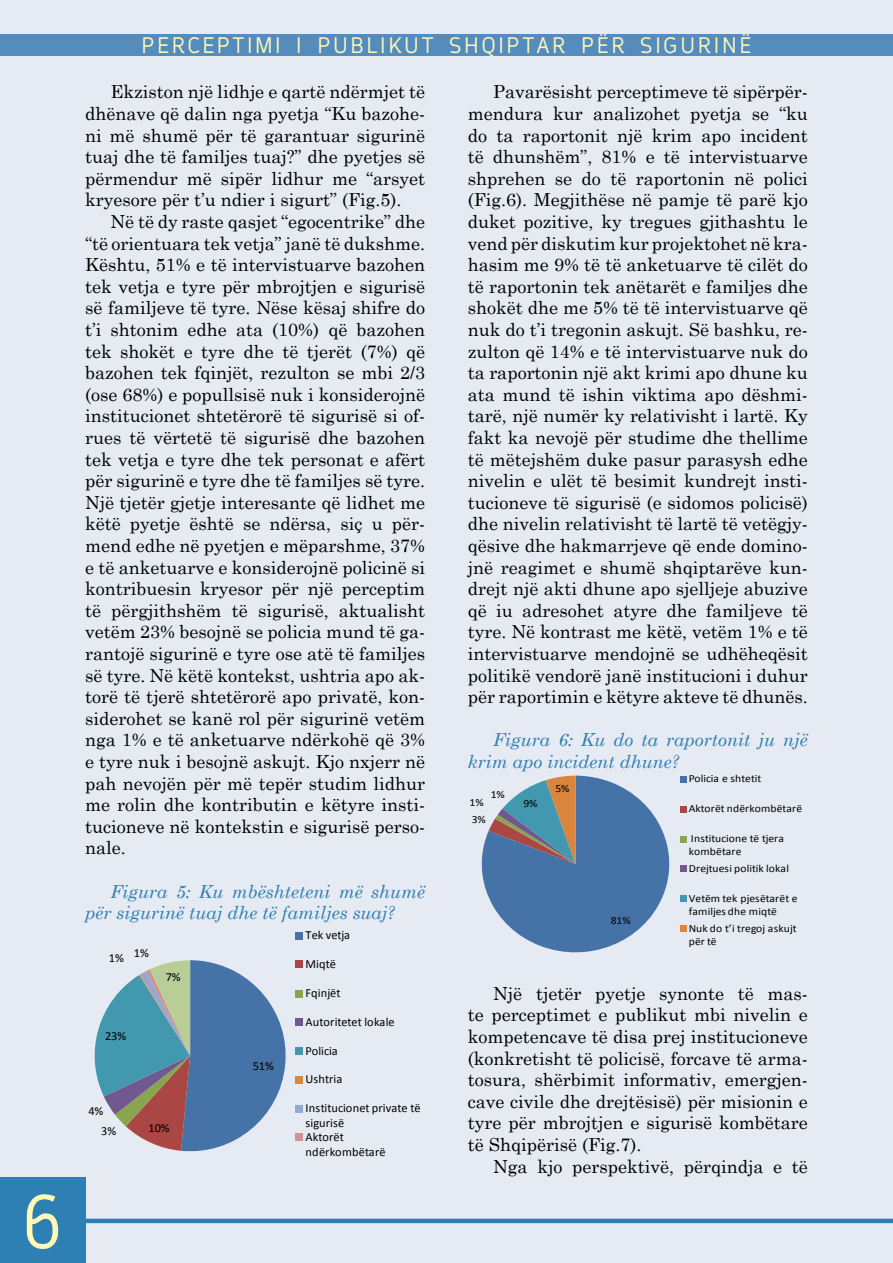
<style>
.page{position:relative;width:893px;height:1263px;background:#fff}
.page>*{position:absolute;margin:0;border:0;box-sizing:border-box;transform-origin:0 0}
.t1{font:72px "Oceania Display";color:#fff9b6}
.t2{font:21px "Oceania Display";letter-spacing:.1em;color:#fff9b8}
.t3{font:18px/21.6px "Century Schoolbook";color:#000;text-align:justify}
.t4{font:italic 18px/21.6px "Century Schoolbook";color:#2e7fb4}
.t5{font:12.45px "Calibri";color:#000}
.t6{font:12.3px/15.1px "Calibri";color:#000}
.t7{font:10.95px/13.5px "Calibri";color:#000;scale:1.06 1}
</style>
<div class="page">
<div style="left:0;top:0;width:893px;height:1262px;background:#e6ebf3"></div>
<div style="left:0;top:1178px;width:85px;height:85px;background:#2e7fb4"></div>
<hr style="left:85px;top:1219px;width:808px;height:4px;background:#2e7fb4">
<div style="left:0;top:34px;width:893px;height:21px;background:#548dbd"></div>
<svg style="left:94px;top:960px;width:192px;height:192px"></svg>
<div style="left:296px;top:932px;width:7px;height:7px;background:#4572a7"></div>
<div style="left:296px;top:961px;width:7px;height:7px;background:#aa4643"></div>
<div style="left:296px;top:990px;width:7px;height:7px;background:#89a54e"></div>
<div style="left:296px;top:1019px;width:7px;height:7px;background:#71588f"></div>
<div style="left:296px;top:1047px;width:7px;height:7px;background:#4198af"></div>
<div style="left:296px;top:1076px;width:7px;height:8px;background:#db843d"></div>
<div style="left:296px;top:1105px;width:7px;height:7px;background:#93a9cf"></div>
<div style="left:296px;top:1134px;width:7px;height:7px;background:#d19392"></div>
<svg style="left:481px;top:776px;width:201px;height:177px"></svg>
<div style="left:680px;top:776px;width:7px;height:7px;background:#4572a7"></div>
<div style="left:680px;top:806px;width:7px;height:6px;background:#aa4643"></div>
<div style="left:680px;top:836px;width:7px;height:6px;background:#89a54e"></div>
<div style="left:680px;top:866px;width:7px;height:6px;background:#71588f"></div>
<div style="left:680px;top:895px;width:7px;height:7px;background:#4198af"></div>
<div style="left:680px;top:925px;width:7px;height:7px;background:#db843d"></div>
<h1 class="t1" style="left:22px;top:1181px;width:42px">6</h1>
<p class="t2" style="left:141px;top:33px;width:612px">PERCEPTIMI I PUBLIKUT SHQIPTAR PËR SIGURINË</p>
<p class="t3" style="left:85px;top:80px;width:342px;text-indent:26px">Ekziston një lidhje e qartë ndërmjet të dhënave që dalin nga pyetja “Ku bazohe&shy;ni më shumë për të garantuar sigurinë tuaj dhe të familjes tuaj?” dhe pyetjes së përmendur më sipër lidhur me “arsyet kryesore për t’u ndier i sigurt” (Fig.5).</p>
<p class="t3" style="left:85px;top:209px;width:342px;text-indent:26px">Në të dy raste qasjet “egocentrike” dhe “të orientuara tek vetja” janë të dukshme.<br>Kështu, 51% e të intervistuarve bazohen tek vetja e tyre për mbrojtjen e sigurisë së familjeve të tyre. Nëse kësaj shifre do t’i shtonim edhe ata (10%) që bazohen tek shokët e tyre dhe të tjerët (7%) që bazohen tek fqinjët, rezulton se mbi 2/3 (ose 68%) e popullsisë nuk i konsiderojnë institucionet shtetërorë të sigurisë si of&shy;rues të vërtetë të sigurisë dhe bazohen tek vetja e tyre dhe tek personat e afërt për sigurinë e tyre dhe të familjes së tyre.<br>Një tjetër gjetje interesante që lidhet me këtë pyetje është se ndërsa, siç u për&shy;mend edhe në pyetjen e mëparshme, 37% e të anketuarve e konsiderojnë policinë si kontribuesin kryesor për një perceptim të përgjithshëm të sigurisë, aktualisht vetëm 23% besojnë se policia mund të ga&shy;rantojë sigurinë e tyre ose atë të familjes së tyre. Në këtë kontekst, ushtria apo ak&shy;torë të tjerë shtetërorë apo privatë, kon&shy;siderohet se kanë rol për sigurinë vetëm nga 1% e të anketuarve ndërkohë që 3% e tyre nuk i besojnë askujt. Kjo nxjerr në pah nevojën për më tepër studim lidhur me rolin dhe kontributin e këtyre insti&shy;tucioneve në kontekstin e sigurisë perso&shy;nale.</p>
<p class="t4" style="left:85px;top:880px;width:342px;text-indent:26px">Figura 5: Ku mbështeteni më shumë për sigurinë tuaj dhe të familjes suaj?</p>
<p class="t3" style="left:468px;top:80px;width:342px;text-indent:26px">Pavarësisht perceptimeve të sipërpër&shy;mendura kur analizohet pyetja se “ku do ta raportonit një krim apo incident të dhunshëm”, 81% e të intervistuarve shprehen se do të raportonin në polici (Fig.6). Megjithëse në pamje të parë kjo duket pozitive, ky tregues gjithashtu le vend për diskutim kur projektohet në kra&shy;hasim me 9% të të anketuarve të cilët do të raportonin tek anëtarët e familjes dhe shokët dhe me 5% të të intervistuarve që nuk do t’i tregonin askujt. Së bashku, re&shy;zulton që 14% e të intervistuarve nuk do ta raportonin një akt krimi apo dhune ku ata mund të ishin viktima apo dëshmi&shy;tarë, një numër ky relativisht i lartë. Ky fakt ka nevojë për studime dhe thellime të mëtejshëm duke pasur parasysh edhe nivelin e ulët të besimit kundrejt insti&shy;tucioneve të sigurisë (e sidomos policisë) dhe nivelin relativisht të lartë të vetëgjy&shy;qësive dhe hakmarrjeve që ende domino&shy;jnë reagimet e shumë shqiptarëve kun&shy;drejt një akti dhune apo sjelljeje abuzive që iu adresohet atyre dhe familjeve të tyre. Në kontrast me këtë, vetëm 1% e të intervistuarve mendojnë se udhëheqësit politikë vendorë janë institucioni i duhur për raportimin e këtyre akteve të dhunës.</p>
<p class="t4" style="left:468px;top:728px;width:342px;text-indent:26px">Figura 6: Ku do ta raportonit ju një krim apo incident dhune?</p>
<p class="t7" style="left:689px;top:772px;width:70px">Policia e shtetit</p>
<p class="t7" style="left:689px;top:801px;width:108px">Aktorët ndërkombëtarë</p>
<p class="t7" style="left:689px;top:831px;width:91px">Institucione të tjera kombëtare</p>
<p class="t7" style="left:689px;top:861px;width:96px">Drejtuesi politik lokal</p>
<p class="t7" style="left:689px;top:891px;width:104px">Vetëm tek pjesëtarët e familjes dhe miqtë</p>
<p class="t7" style="left:689px;top:921px;width:103px">Nuk do t’i tregoj askujt për të</p>
<p class="t3" style="left:468px;top:981px;width:342px;text-indent:26px">Një tjetër pyetje synonte të mas&shy;te perceptimet e publikut mbi nivelin e kompetencave të disa prej institucioneve (konkretisht të policisë, forcave të arma&shy;tosura, shërbimit informativ, emergjen&shy;cave civile dhe drejtësisë) për misionin e tyre për mbrojtjen e sigurisë kombëtare të Shqipërisë (Fig.7).</p>
<p class="t3" style="left:493px;top:1154px;width:316px">Nga kjo perspektivë, përqindja e të</p>
<p class="t7" style="left:555px;top:782px;width:15px">5%</p>
<p class="t7" style="left:491px;top:787px;width:15px">1%</p>
<p class="t7" style="left:470px;top:795px;width:15px">1%</p>
<p class="t7" style="left:523px;top:796px;width:15px">9%</p>
<p class="t7" style="left:472px;top:813px;width:15px">3%</p>
<p class="t7" style="left:611px;top:913px;width:20px">81%</p>
<p class="t6" style="left:306px;top:927px;width:46px">Tek vetja</p>
<p class="t5" style="left:306px;top:956px;width:32px">Miqtë</p>
<p class="t5" style="left:306px;top:985px;width:37px">Fqinjët</p>
<p class="t6" style="left:306px;top:1014px;width:91px">Autoritetet lokale</p>
<p class="t6" style="left:306px;top:1043px;width:34px">Policia</p>
<p class="t6" style="left:306px;top:1072px;width:38px">Ushtria</p>
<p class="t6" style="left:306px;top:1100px;width:116px">Institucionet private të sigurisë</p>
<p class="t6" style="left:306px;top:1129px;width:82px">Aktorët ndërkombëtarë</p>
<p class="t6" style="left:109px;top:948px;width:42px">1% 1%</p>
<p class="t6" style="left:166px;top:970px;width:17px">7%</p>
<p class="t6" style="left:105px;top:1028px;width:23px">23%</p>
<p class="t6" style="left:253px;top:1059px;width:23px">51%</p>
<p class="t6" style="left:88px;top:1103px;width:17px">4%</p>
<p class="t6" style="left:101px;top:1123px;width:17px">3%</p>
<p class="t6" style="left:148px;top:1121px;width:23px">10%</p>
</div>
